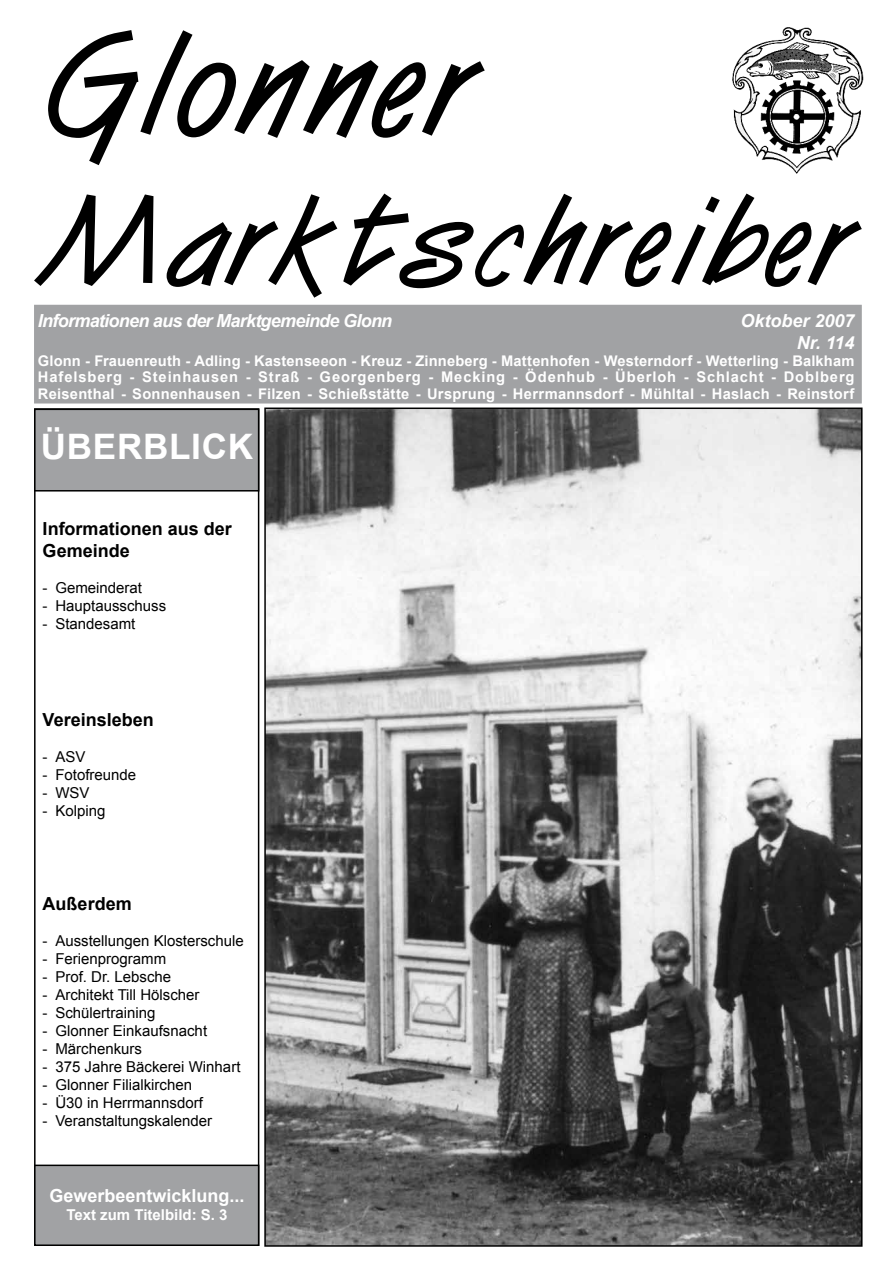
<style>
.page{position:relative;width:893px;height:1263px;background:#fff}
.page>*{position:absolute;margin:0;border:0;box-sizing:border-box;transform-origin:0 0}
.t1{font:700 35.1px "Arial";letter-spacing:.02em;color:#fff}
.t2{font:700 18px/21.6px "Arial";color:#000}
.t3{font:italic 700 18px "Arial";letter-spacing:-.04em;color:#fff}
.t4{font:700 18px "Arial";color:#fff}
.t5{font:italic 700 18px/21.6px "Arial";color:#fff;text-align:right}
.t6{font:15px "Arial";color:#000}
.t7{font:700 15px "Arial";color:#fff}
.t8{font:700 14.7px/16.5px "Arial";letter-spacing:.02em;color:#fff;text-align:justify}
</style>
<div class="page">
<img style="left:732px;top:27px;width:132px;height:147px">
<div style="left:34px;top:305px;width:828px;height:98px;background:#a1a2a4"></div>
<div style="left:34px;top:408px;width:225px;height:838px;border:2px solid #000"></div>
<div style="left:35px;top:409px;width:224px;height:82px;background:#a1a2a4"></div>
<div style="left:34px;top:409px;width:225px;height:82px;border:2px solid #000"></div>
<div style="left:35px;top:1165px;width:224px;height:80px;background:#a1a2a4"></div>
<div style="left:34px;top:1164px;width:225px;height:82px;border:2px solid #000"></div>
<svg style="left:48px;top:30px;width:437px;height:135px"></svg>
<svg style="left:34px;top:194px;width:828px;height:104px"></svg>
<img style="left:267px;top:410px;width:592px;height:834px">
<p class="t3" style="left:38px;top:309px;width:356px">Informationen aus der Marktgemeinde Glonn</p>
<p class="t5" style="left:741px;top:311px;width:116px">Oktober 2007<br>Nr. 114</p>
<p class="t8" style="left:38px;top:353px;width:818px">Glonn - Frauenreuth - Adling - Kastenseeon - Kreuz - Zinneberg - Mattenhofen - Westerndorf - Wetterling - Balkham Hafelsberg - Steinhausen - Straß - Georgenberg - Mecking - Ödenhub - Überloh - Schlacht - Doblberg Reisenthal - Sonnenhausen - Filzen - Schießstätte - Ursprung - Herrmannsdorf - Mühltal - Haslach - Reinstorf</p>
<h1 class="t1" style="left:41px;top:423px;width:214px">ÜBERBLICK</h1>
<p class="t2" style="left:43px;top:519px;width:191px">Informationen aus der<br>Gemeinde</p>
<p class="t6" style="left:43px;top:578px;width:101px">- Gemeinderat</p>
<p class="t6" style="left:43px;top:596px;width:125px">- Hauptausschuss</p>
<p class="t6" style="left:43px;top:614px;width:94px">- Standesamt</p>
<p class="t2" style="left:43px;top:709px;width:113px">Vereinsleben</p>
<p class="t6" style="left:43px;top:747px;width:44px">- ASV</p>
<p class="t6" style="left:43px;top:765px;width:95px">- Fotofreunde</p>
<p class="t6" style="left:43px;top:783px;width:48px">- WSV</p>
<p class="t6" style="left:43px;top:801px;width:64px">- Kolping</p>
<p class="t2" style="left:43px;top:893px;width:91px">Außerdem</p>
<p class="t6" style="left:43px;top:931px;width:203px">- Ausstellungen Klosterschule</p>
<p class="t6" style="left:43px;top:949px;width:125px">- Ferienprogramm</p>
<p class="t6" style="left:43px;top:967px;width:130px">- Prof. Dr. Lebsche</p>
<p class="t6" style="left:43px;top:985px;width:158px">- Architekt Till Hölscher</p>
<p class="t6" style="left:43px;top:1003px;width:114px">- Schülertraining</p>
<p class="t6" style="left:43px;top:1021px;width:166px">- Glonner Einkaufsnacht</p>
<p class="t6" style="left:43px;top:1039px;width:101px">- Märchenkurs</p>
<p class="t6" style="left:43px;top:1057px;width:199px">- 375 Jahre Bäckerei Winhart</p>
<p class="t6" style="left:43px;top:1075px;width:151px">- Glonner Filialkirchen</p>
<p class="t6" style="left:43px;top:1093px;width:162px">- Ü30 in Herrmannsdorf</p>
<p class="t6" style="left:43px;top:1111px;width:171px">- Veranstaltungskalender</p>
<p class="t4" style="left:49px;top:1183px;width:197px">Gewerbeentwicklung...</p>
<p class="t7" style="left:66px;top:1204px;width:163px">Text zum Titelbild: S. 3</p>
</div>
